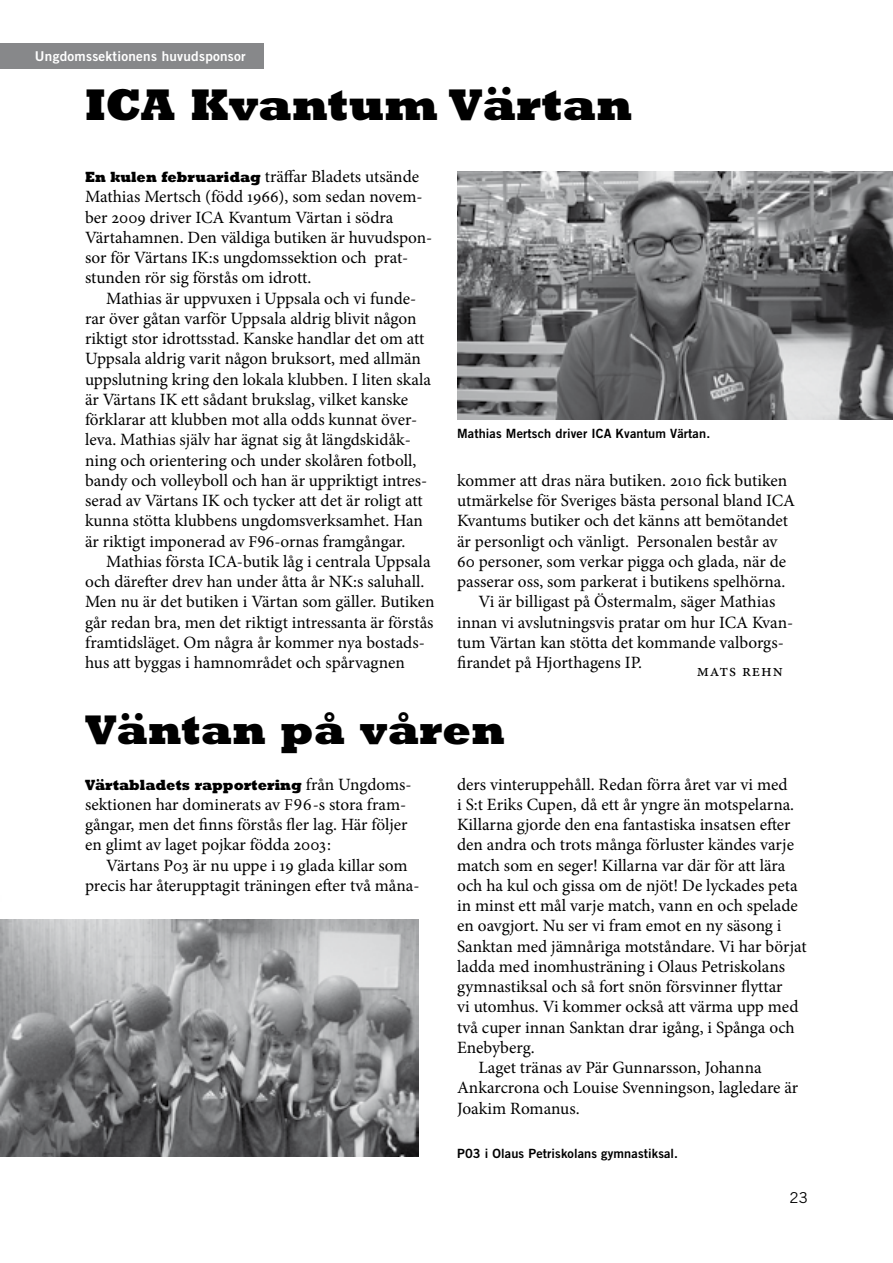
<style>
.page{position:relative;width:893px;height:1263px;background:#fff}
.page>*{position:absolute;margin:0;border:0;box-sizing:border-box;transform-origin:0 0}
.t1{font:800 45px "Rockwell";color:#000}
.t2{font:800 42px "Rockwell";color:#000}
.t3{font:17.25px/20.2px "Minion Pro";color:#000}
.t4{font:800 15px "Rockwell";color:#000;scale:.9 1}
.t5{font:15px "Trade Gothic";color:#000}
.t6{font:13.5px "Trade Gothic Bold Two";letter-spacing:.02em;color:#fff}
.t7{font:12.75px "Trade Gothic Bold Two";letter-spacing:.01em;color:#000}
.s1{font-family:"Rockwell";font-weight:800;font-size:15px}
.s2{font-size:16.5px}
.s3{font-family:"Minion Pro";font-weight:400;font-size:17.25px}
</style>
<div class="page">
<img style="left:0;top:920px;width:418px;height:237px">
<img style="left:457px;top:171px;width:436px;height:248px">
<div style="left:0;top:43px;width:264px;height:26px;background:#87888a"></div>
<p class="t6" style="left:35px;top:47px;width:212px">Ungdomssektionens huvudsponsor</p>
<h1 class="t1" style="left:85px;top:77px;width:549px">ICA Kvantum Värtan</h1>
<p class="t3" style="left:85px;top:166px;width:349px"><span class="s1">En kulen februaridag</span> träffar Bladets utsände Mathias Mertsch (född 1966), som sedan novem&shy;ber 2009 driver ICA Kvantum Värtan i södra Värtahamnen. Den väldiga butiken är huvudspon&shy;sor för Värtans IK:s ungdomssektion och prat&shy;stunden rör sig förstås om idrott.</p>
<p class="t3" style="left:85px;top:288px;width:347px;text-indent:21px">Mathias är uppvuxen i Uppsala och vi funde&shy;rar över gåtan varför Uppsala aldrig blivit någon riktigt stor idrottsstad. Kanske handlar det om att Uppsala aldrig varit någon bruksort, med allmän uppslutning kring den lokala klubben. I liten skala är Värtans IK ett sådant brukslag, vilket kanske förklarar att klubben mot alla odds kunnat över&shy;leva. Mathias själv har ägnat sig åt längdskidåk&shy;ning och orientering och under skolåren fotboll, bandy och volleyboll och han är uppriktigt intres&shy;serad av Värtans IK och tycker att det är roligt att kunna stötta klubbens ungdomsverksamhet. Han är riktigt imponerad av <span class="s2">F</span>96-ornas framgångar.</p>
<p class="t3" style="left:85px;top:551px;width:351px;text-indent:21px">Mathias första ICA-butik låg i centrala Uppsala och därefter drev han under åtta år NK:s saluhall.<br>Men nu är det butiken i Värtan som gäller. Butiken går redan bra, men det riktigt intressanta är förstås framtidsläget. Om några år kommer nya bostads&shy;hus att byggas i hamnområdet och spårvagnen</p>
<p class="t7" style="left:457px;top:426px;width:255px">Mathias Mertsch driver ICA Kvantum Värtan.</p>
<p class="t3" style="left:457px;top:470px;width:332px">kommer att dras nära butiken. 2010 fick butiken</p>
<p class="t3" style="left:457px;top:490px;width:339px">utmärkelse för Sveriges bästa personal bland ICA</p>
<p class="t3" style="left:457px;top:511px;width:332px">Kvantums butiker och det känns att bemötandet</p>
<p class="t3" style="left:457px;top:531px;width:322px">är personligt och vänligt. Personalen består av</p>
<p class="t3" style="left:457px;top:551px;width:331px">60 personer, som verkar pigga och glada, när de</p>
<p class="t3" style="left:457px;top:571px;width:330px">passerar oss, som parkerat i butikens spelhörna.</p>
<p class="t3" style="left:478px;top:592px;width:298px">Vi är billigast på Östermalm, säger Mathias</p>
<p class="t3" style="left:457px;top:612px;width:338px">innan vi avslutningsvis pratar om hur ICA Kvan-</p>
<p class="t3" style="left:457px;top:632px;width:328px">tum Värtan kan stötta det kommande valborgs-</p>
<p class="t3" style="left:457px;top:653px;width:186px">firandet på Hjorthagens IP.</p>
<p class="t3" style="left:697px;top:660px;width:88px">mats rehn</p>
<h2 class="t2" style="left:85px;top:704px;width:421px">Väntan på våren</h2>
<p class="t4" style="left:85px;top:775px;width:364px">Värtabladets rapportering <span class="s3">från Ungdoms-</span></p>
<p class="t3" style="left:85px;top:794px;width:324px;text-align:justify">sektionen har dominerats av <span class="s2">F</span>96-s stora fram&shy;gångar, men det finns förstås fler lag. Här följer en glimt av laget pojkar födda 2003:</p>
<p class="t3" style="left:85px;top:855px;width:336px;text-align:center">Värtans P03 är nu uppe i 19 glada killar som precis har återupptagit träningen efter två måna-</p>
<p class="t3" style="left:457px;top:774px;width:332px">ders vinteruppehåll. Redan förra året var vi med</p>
<p class="t3" style="left:457px;top:794px;width:339px">i S:t Eriks Cupen, då ett år yngre än motspelarna.</p>
<p class="t3" style="left:457px;top:815px;width:335px">Killarna gjorde den ena fantastiska insatsen efter</p>
<p class="t3" style="left:457px;top:835px;width:338px">den andra och trots många förluster kändes varje</p>
<p class="t3" style="left:457px;top:855px;width:330px">match som en seger! Killarna var där för att lära</p>
<p class="t3" style="left:457px;top:875px;width:342px">och ha kul och gissa om de njöt! De lyckades peta</p>
<p class="t3" style="left:457px;top:896px;width:342px">in minst ett mål varje match, vann en och spelade</p>
<p class="t3" style="left:457px;top:916px;width:326px">en oavgjort. Nu ser vi fram emot en ny säsong i</p>
<p class="t3" style="left:457px;top:936px;width:351px">Sanktan med jämnåriga motståndare. Vi har börjat</p>
<p class="t3" style="left:457px;top:956px;width:329px">ladda med inomhusträning i Olaus Petriskolans</p>
<p class="t3" style="left:457px;top:977px;width:327px">gymnastiksal och så fort snön försvinner flyttar</p>
<p class="t3" style="left:457px;top:997px;width:343px">vi utomhus. Vi kommer också att värma upp med</p>
<p class="t3" style="left:457px;top:1017px;width:339px">två cuper innan Sanktan drar igång, i Spånga och</p>
<p class="t3" style="left:457px;top:1037px;width:79px">Enebyberg.</p>
<p class="t3" style="left:478px;top:1058px;width:285px">Laget tränas av Pär Gunnarsson, Johanna</p>
<p class="t3" style="left:457px;top:1078px;width:343px">Ankarcrona och Louise Svenningson, lagledare är</p>
<p class="t3" style="left:457px;top:1098px;width:124px">Joakim Romanus.</p>
<p class="t7" style="left:457px;top:1145px;width:223px">P03 i Olaus Petriskolans gymnastiksal.</p>
<p class="t5" style="left:790px;top:1189px;width:20px">23</p>
</div>
